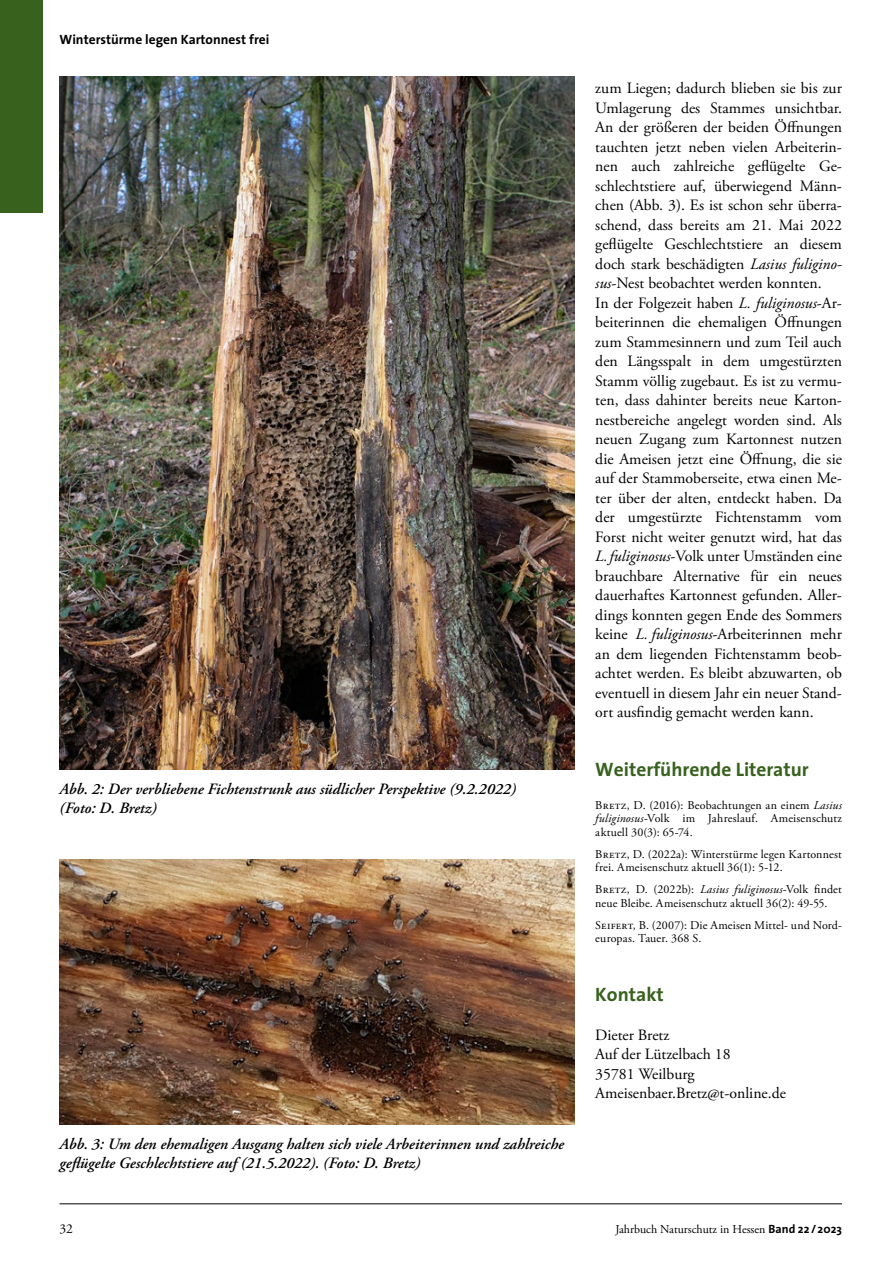
<style>
.page{position:relative;width:893px;height:1263px;background:#fff}
.page>*{position:absolute;margin:0;border:0;box-sizing:border-box;transform-origin:0 0}
._02_Subline_2{font:700 19.5px "The Sans";color:#38611e}
._04_Fließtext{font:15.75px/19.5px "Adobe Garamond Pro";letter-spacing:-.005em;color:#000;text-align:justify}
._07_BU{font:italic 600 15.75px/19.5px "Adobe Garamond Pro";color:#000}
._02_Subline_2-2{font:15.75px "Adobe Garamond Pro";letter-spacing:-.005em;color:#000}
._06_Thema{font:700 13.5px "The Sans";color:#000}
.t1{font:13.5px "Adobe Garamond Pro";color:#000}
._09_Literatur{font:12px/13.5px "Adobe Garamond Pro";letter-spacing:.005em;color:#000}
.s1{font-style:italic}
.s2{font-family:"The Sans";font-weight:700}
</style>
<div class="page">
<hr style="left:60px;top:1203px;width:782px;height:1px;background:#000">
<div style="left:0;top:0;width:43px;height:213px;background:#38611e"></div>
<img style="left:60px;top:77px;width:514px;height:693px">
<img style="left:60px;top:859px;width:514px;height:266px">
<p class="_06_Thema" style="left:60px;top:28px;width:211px">Winterstürme legen Kartonnest frei</p>
<p class="_07_BU" style="left:60px;top:779px;width:458px">Abb. 2: Der verbliebene Fichtenstrunk aus südlicher Perspektive (9.2.2022)</p>
<p class="_07_BU" style="left:60px;top:799px;width:99px">(Foto: D. Bretz)</p>
<p class="_07_BU" style="left:60px;top:1134px;width:506px">Abb. 3: Um den ehemaligen Ausgang halten sich viele Arbeiterinnen und zahlreiche geflügelte Geschlechtstiere auf (21.5.2022). (Foto: D. Bretz)</p>
<p class="_04_Fließtext" style="left:595px;top:79px;width:248px">zum Liegen; dadurch blieben sie bis zur Umlagerung des Stammes unsichtbar.<br>An der größeren der beiden Öffnungen tauchten jetzt neben vielen Arbeiterin&shy;nen auch zahlreiche geflügelte Ge&shy;schlechtstiere auf, überwiegend Männ&shy;chen (Abb. 3). Es ist schon sehr überra&shy;schend, dass bereits am 21. Mai 2022 geflügelte Geschlechtstiere an diesem doch stark beschädigten <span class="s1">Lasius fuligino&shy;sus</span>-Nest beobachtet werden konnten.</p>
<p class="_04_Fließtext" style="left:595px;top:293px;width:248px">In der Folgezeit haben <span class="s1">L. fuliginosus</span>-Ar&shy;beiterinnen die ehemaligen Öffnungen zum Stammesinnern und zum Teil auch den Längsspalt in dem umgestürzten Stamm völlig zugebaut. Es ist zu vermu&shy;ten, dass dahinter bereits neue Karton&shy;nestbereiche angelegt worden sind. Als neuen Zugang zum Kartonnest nutzen die Ameisen jetzt eine Öffnung, die sie auf der Stammoberseite, etwa einen Me&shy;ter über der alten, entdeckt haben. Da der umgestürzte Fichtenstamm vom Forst nicht weiter genutzt wird, hat das <span class="s1">L. fuliginosus</span>-Volk unter Umständen eine brauchbare Alternative für ein neues dauerhaftes Kartonnest gefunden. Aller&shy;dings konnten gegen Ende des Sommers keine <span class="s1">L. fuliginosus</span>-Arbeiterinnen mehr an dem liegenden Fichtenstamm beob&shy;achtet werden. Es bleibt abzuwarten, ob eventuell in diesem Jahr ein neuer Stand&shy;ort ausfindig gemacht werden kann.</p>
<p class="_02_Subline_2" style="left:595px;top:753px;width:215px">Weiterführende Literatur</p>
<p class="_09_Literatur" style="left:595px;top:798px;width:248px;text-align:justify">Bretz, D. (2016): Beobachtungen an einem <span class="s1">Lasius fuliginosus-</span>Volk im Jahreslauf. Ameisenschutz aktuell 30(3): 65-74.</p>
<p class="_09_Literatur" style="left:595px;top:847px;width:248px">Bretz, D. (2022a): Winterstürme legen Kartonnest frei. Ameisenschutz aktuell 36(1): 5-12.</p>
<p class="_09_Literatur" style="left:595px;top:883px;width:248px">Bretz, D. (2022b): <span class="s1">Lasius fuliginosus</span>-Volk findet neue Bleibe. Ameisenschutz aktuell 36(2): 49-55.</p>
<p class="_09_Literatur" style="left:595px;top:918px;width:248px">Seifert, B. (2007): Die Ameisen Mittel- und Nord&shy;europas. Tauer. 368 S.</p>
<p class="_02_Subline_2" style="left:595px;top:978px;width:70px">Kontakt</p>
<p class="_02_Subline_2-2" style="left:595px;top:1025px;width:76px">Dieter Bretz</p>
<p class="_02_Subline_2-2" style="left:595px;top:1045px;width:137px">Auf der Lützelbach 18</p>
<p class="_02_Subline_2-2" style="left:595px;top:1064px;width:101px">35781 Weilburg</p>
<p class="_02_Subline_2-2" style="left:595px;top:1084px;width:192px">Ameisenbaer.Bretz@t-online.de</p>
<p class="t1" style="left:60px;top:1221px;width:15px">32</p>
<p class="_09_Literatur" style="left:615px;top:1223px;width:228px">Jahrbuch Naturschutz in Hessen <span class="s2">Band 22 / 2023</span></p>
</div>
